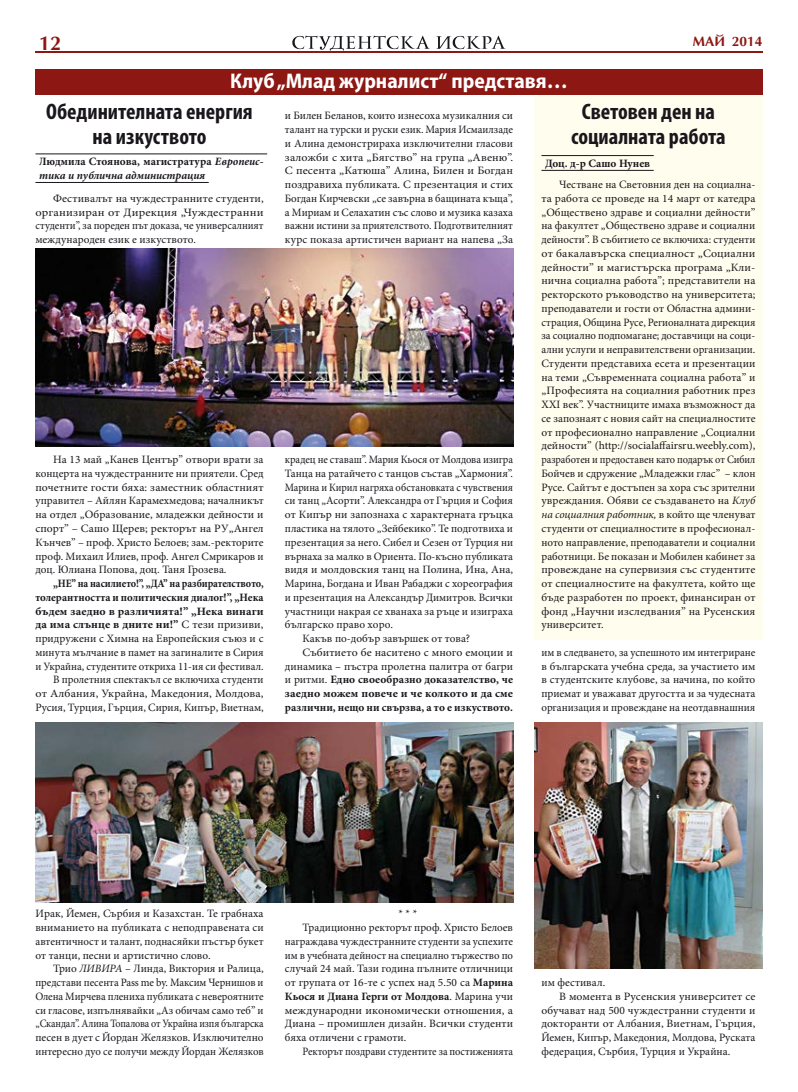
<style>
.page{position:relative;width:798px;height:1092px;background:#fff}
.page>*{position:absolute;margin:0;border:0;box-sizing:border-box;transform-origin:0 0}
.t1{font:700 condensed 22.5px/25px "Myriad Pro";color:#1a171c;text-align:center}
.t2{font:700 semi-condensed 21.25px "Myriad Pro";color:#fff}
.t3{font:700 20px "AG Optima Cyr";color:#8c1713}
.t4{font:700 13.75px "AG Optima Cyr";color:#8c1713}
.t5{font:11.25px/13.8px "Minion Pro";color:#1a171c;text-align:justify}
.t6{font:11.25px/13.8px "Minion Pro";color:#1a171c;text-align:right;scale:1.05 1}
.t7{font:11.25px/13.8px "Minion Pro";color:#1a171c;text-align:justify;scale:.96 1}
.t8{font:700 11.25px "Minion Pro";color:#1a171c}
.t9{font:11.25px "Minion Pro";color:#1a171c;scale:1.04 1}
.t10{font:11.25px "Minion Pro";color:#1a171c;scale:.93 1}
.t11{font:italic 700 11.25px/13.8px "Minion Pro";letter-spacing:-.005em;color:#1a171c}
.t12{font:11.25px "Minion Pro";color:#1a171c;scale:.94 1}
.t13{font:11.25px "Minion Pro";color:#1a171c;scale:1.06 1}
.t14{font:700 11.25px "Minion Pro";color:#1a171c;scale:1.05 1}
.s1{font-style:normal}
.s2{font-style:italic}
.s3{font-weight:700}
.s4{font-weight:400}
</style>
<div class="page">
<svg style="left:436px;top:36px;width:69px;height:13px"></svg>
<svg style="left:292px;top:35px;width:138px;height:17px"></svg>
<hr style="left:35px;top:52px;width:727px;height:1px;background:#8c1713">
<div style="left:35px;top:69px;width:727px;height:26px;background:#8c1713"></div>
<hr style="left:35px;top:154px;width:232px;height:1px;background:#1a171c">
<hr style="left:35px;top:182px;width:174px;height:1px;background:#1a171c">
<div style="left:534px;top:95px;width:228px;height:544px;background:#fffdee"></div>
<hr style="left:541px;top:155px;width:112px;height:1px;background:#1a171c">
<hr style="left:541px;top:170px;width:112px;height:1px;background:#1a171c">
<img style="left:35px;top:248px;width:478px;height:198px">
<img style="left:35px;top:722px;width:478px;height:180px">
<img style="left:534px;top:722px;width:228px;height:246px">
<h3 class="t3" style="left:39px;top:32px;width:24px">12</h3>
<p class="t4" style="left:692px;top:34px;width:71px">МАЙ 2014</p>
<h2 class="t2" style="left:230px;top:67px;width:339px">Клуб „Млад журналист“ представя…</h2>
<h1 class="t1" style="left:46px;top:98px;width:208px">Обединителната енергия на изкуството</h1>
<p class="t11" style="left:39px;top:154px;width:226px"><span class="s1">Людмила Стоянова, магистратура</span> Европеис&shy;тика и публична администрация</p>
<p class="t5" style="left:35px;top:191px;width:230px;text-indent:18px">Фестивалът на чуждестранните студенти, организиран от Дирекция „Чуждестранни студенти”, за пореден път доказа, че универсалният международен език е изкуството.</p>
<h1 class="t1" style="left:571px;top:98px;width:156px">Световен ден на социалната работа</h1>
<p class="t8" style="left:544px;top:155px;width:107px">Доц. д-р Сашо Нунев</p>
<p class="t5" style="left:541px;top:178px;width:215px;text-indent:18px">Честване на Световния ден на социална&shy;та работа се проведе на 14 март от катедра „Обществено здраве и социални дейности” на факултет „Обществено здраве и социални дейности”. В събитието се включиха: студенти от бакалавърска специалност „Социални дейности” и магистърска програма „Кли&shy;нична социална работа”; представители на ректорското ръководство на университета; преподаватели и гости от Областна админи&shy;страция, Община Русе, Регионалната дирекция за социално подпомагане; доставчици на соци&shy;ални услуги и неправителствени организации.<br>Студенти представиха есета и презентации на теми „Съвременната социална работа” и „Професията на социалния работник през XXI век”. Участниците имаха възможност да се запознаят с новия сайт на специалностите от професионално направление „Социални дейности” (http://socialaffairsru.weebly.com), разработен и предоставен като подарък от Сибил Бойчев и сдружение „Младежки глас” – клон Русе. Сайтът е достъпен за хора със зрителни увреждания. Обяви се създаването на <span class="s2">Клуб на социалния работник,</span> в който ще членуват студенти от специалностите в професионал&shy;ното направление, преподаватели и социални работници. Бе показан и Мобилен кабинет за провеждане на супервизия със студентите от специалностите на факултета, който ще бъде разработен по проект, финансиран от фонд „Научни изследвания” на Русенския университет.</p>
<p class="t7" style="left:541px;top:645px;width:224px">им в следването, за успешното им интегриране в българската учебна среда, за участието им в студентските клубове, за начина, по който приемат и уважават другостта и за чудесната организация и провеждане на неотдавнашния</p>
<p class="t5" style="left:285px;top:109px;width:230px">и Билен Беланов, които изнесоха музикалния си талант на турски и руски език. Мария Исмаилзаде и Алина демонстрираха изключителни гласови заложби с хита „Бягство” на група „Авеню”.<br>С песента „Катюша” Алина, Билен и Богдан поздравиха публиката. С презентация и стих Богдан Кирчевски „се завърна в бащината къща”, а Мириам и Селахатин със слово и музика казаха важни истини за приятелството. Подготвителният курс показа артистичен вариант на напева „За</p>
<p class="t5" style="left:35px;top:453px;width:230px;text-indent:18px">На 13 май „Канев Център” отвори врати за концерта на чуждестранните ни приятели. Сред почетните гости бяха: заместник областният управител – Айлян Карамехмедова; началникът на отдел „Образование, младежки дейности и спорт” – Сашо Щерев; ректорът на РУ„Ангел Кънчев” – проф. Христо Белоев; зам.-ректорите проф. Михаил Илиев, проф. Ангел Смрикаров и доц. Юлиана Попова, доц. Таня Грозева.</p>
<p class="t6" style="left:35px;top:576px;width:219px"><span class="s3">„НЕ” на насилието!”, „ДА” на разбирателството, толерантността и политическия диалог!”, „Нека бъдем заедно в различията!” „Нека винаги да има слънце в дните ни!”</span> С тези призиви, придружени с Химна на Европейския съюз и с минута мълчание в памет на загиналите в Сирия и Украйна, студентите откриха 11-ия си фестивал.<br>В пролетния спектакъл се включиха студенти<br>от Албания, Украйна, Македония, Молдова, Русия, Турция, Гърция, Сирия, Кипър, Виетнам,</p>
<p class="t12" style="left:285px;top:452px;width:244px">крадец не ставаш”. Мария Кьося от Молдова изигра</p>
<p class="t5" style="left:285px;top:466px;width:230px">Танца на ратайчето с танцов състав „Хармония”.</p>
<p class="t10" style="left:285px;top:479px;width:247px">Марина и Кирил нагряха обстановката с чувствения</p>
<p class="t5" style="left:285px;top:494px;width:229px">си танц „Асорти”. Александра от Гърция и София</p>
<p class="t5" style="left:285px;top:508px;width:229px">от Кипър ни запознаха с характерната гръцка</p>
<p class="t5" style="left:285px;top:521px;width:229px">пластика на тялото „Зейбекико”. Те подготвиха и</p>
<p class="t5" style="left:285px;top:535px;width:229px">презентация за него. Сибел и Сезен от Турция ни</p>
<p class="t5" style="left:285px;top:549px;width:229px">върнаха за малко в Ориента. По-късно публиката</p>
<p class="t5" style="left:285px;top:563px;width:229px">видя и молдовския танц на Полина, Ина, Ана,</p>
<p class="t5" style="left:285px;top:576px;width:229px">Марина, Богдана и Иван Рабаджи с хореография</p>
<p class="t5" style="left:285px;top:590px;width:229px">и презентация на Александър Димитров. Всички</p>
<p class="t5" style="left:285px;top:604px;width:229px">участници накрая се хванаха за ръце и изиграха</p>
<p class="t5" style="left:285px;top:618px;width:110px">българско право хоро.</p>
<p class="t5" style="left:302px;top:631px;width:169px">Какъв по-добър завършек от това?</p>
<p class="t9" style="left:302px;top:644px;width:204px">Събитието бе наситено с много емоции и</p>
<p class="t5" style="left:285px;top:659px;width:229px">динамика – пъстра пролетна палитра от багри</p>
<p class="t8" style="left:285px;top:671px;width:229px"><span class="s4">и ритми.</span> Едно своеобразно доказателство, че</p>
<p class="t14" style="left:285px;top:685px;width:219px">заедно можем повече и че колкото и да сме</p>
<p class="t8" style="left:285px;top:699px;width:229px">различни, нещо ни свързва, а то е изкуството.</p>
<p class="t5" style="left:35px;top:906px;width:229px">Ирак, Йемен, Сърбия и Казахстан. Те грабнаха вниманието на публиката с неподправената си автентичност и талант, поднасяйки пъстър букет от танци, песни и артистично слово.</p>
<p class="t5" style="left:35px;top:961px;width:230px;text-indent:18px">Трио <span class="s2">ЛИВИРА</span> – Линда, Виктория и Ралица, представи песента Pass me by. Максим Чернишов и Олена Мирчева плениха публиката с невероятните си гласове, изпълнявайки „Аз обичам само теб” и „Скандал”. Алина Топалова от Украйна изпя българска песен в дует с Йордан Желязков. Изключително интересно дуо се получи между Йордан Желязков</p>
<p class="t5" style="left:398px;top:906px;width:20px">* * *</p>
<p class="t5" style="left:302px;top:920px;width:212px">Традиционно ректорът проф. Христо Белоев</p>
<p class="t7" style="left:285px;top:934px;width:239px">награждава чуждестранните студенти за успехите</p>
<p class="t7" style="left:285px;top:948px;width:239px">им в учебната дейност на специално тържество по</p>
<p class="t5" style="left:285px;top:961px;width:229px">случай 24 май. Тази година пълните отличници</p>
<p class="t5" style="left:285px;top:975px;width:230px">от групата от 16-те с успех над 5.50 са <span class="s3">Марина</span></p>
<p class="t8" style="left:285px;top:988px;width:229px">Кьося и Диана Герги от Молдова<span class="s4">. Марина учи</span></p>
<p class="t13" style="left:285px;top:1002px;width:217px">международни икономически отношения, а</p>
<p class="t5" style="left:285px;top:1016px;width:230px">Диана – промишлен дизайн. Всички студенти</p>
<p class="t5" style="left:285px;top:1030px;width:123px">бяха отличени с грамоти.</p>
<p class="t10" style="left:302px;top:1043px;width:228px">Ректорът поздрави студентите за постиженията</p>
<p class="t5" style="left:541px;top:975px;width:65px">им фестивал.</p>
<p class="t9" style="left:559px;top:988px;width:190px">В момента в Русенския университет се</p>
<p class="t5" style="left:541px;top:1003px;width:215px">обучават над 500 чуждестранни студенти и</p>
<p class="t9" style="left:541px;top:1016px;width:207px">докторанти от Албания, Виетнам, Гърция,</p>
<p class="t5" style="left:541px;top:1030px;width:215px">Йемен, Кипър, Македония, Молдова, Руската</p>
<p class="t5" style="left:541px;top:1044px;width:190px">федерация, Сърбия, Турция и Украйна.</p>
</div>
